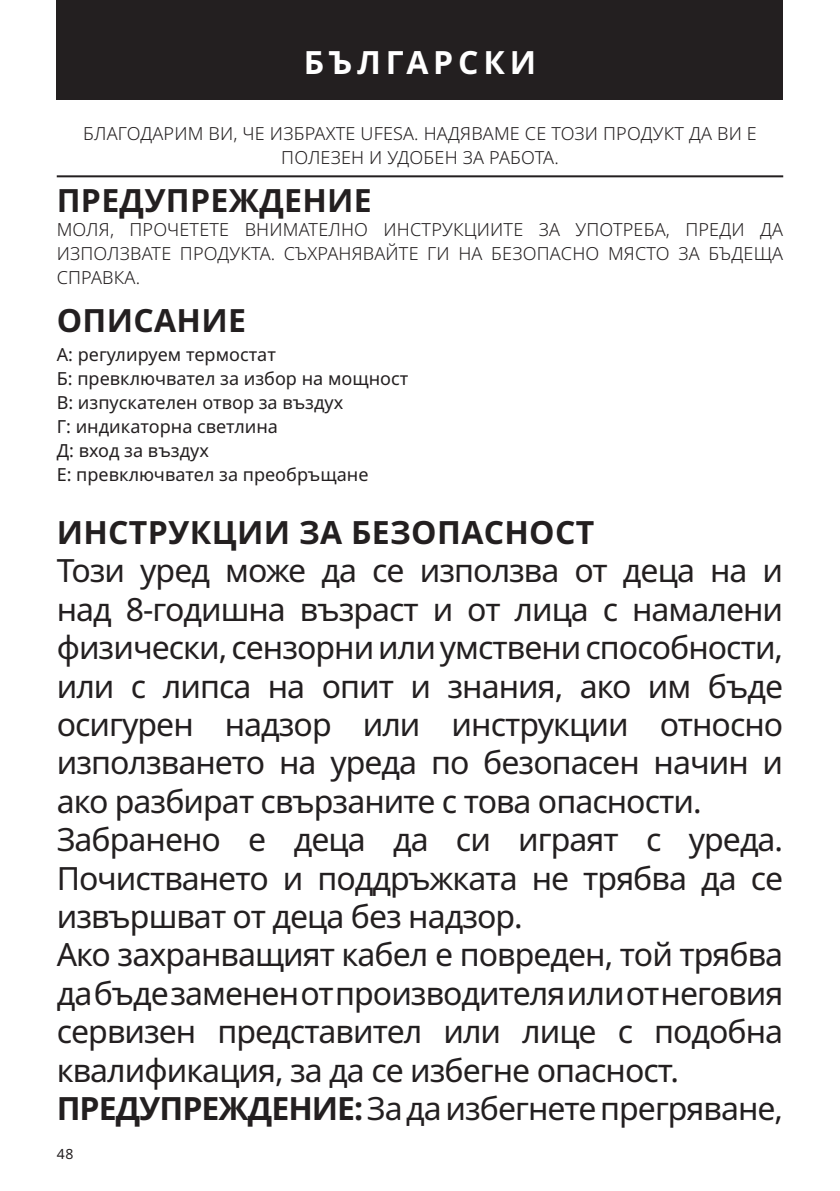
<style>
.page{position:relative;width:840px;height:1191px;background:#fff}
.page>*{position:absolute;margin:0;border:0;box-sizing:border-box;transform-origin:0 0}
.t1{font:32px/38.4px "Noto Sans";letter-spacing:-.03em;color:#231f20}
.t2{font:700 32px "Noto Sans";letter-spacing:.01em;color:#231f20}
.t3{font:700 32px "Noto Sans";letter-spacing:.15em;color:#fff}
.t4{font:300 18px/24px "Noto Sans";letter-spacing:.01em;color:#231f20;text-align:center}
.t5{font:18px/24px "Noto Sans";color:#231f20}
.t6{font:14px "Noto Sans";color:#231f20}
.s1{font-weight:700}
</style>
<div class="page">
<div style="left:57px;top:0;width:725px;height:99px;background:#231f20"></div>
<hr style="left:57px;top:175px;width:725px;height:2px;background:#231f20">
<p class="t3" style="left:304px;top:44px;width:234px">БЪЛГАРСКИ</p>
<p class="t4" style="left:83px;top:121px;width:674px">БЛАГОДАРИМ ВИ, ЧЕ ИЗБРАХТЕ UFESA. НАДЯВАМЕ СЕ ТОЗИ ПРОДУКТ ДА ВИ Е<br>ПОЛЕЗЕН И УДОБЕН ЗА РАБОТА.</p>
<p class="t2" style="left:57px;top:182px;width:316px">ПРЕДУПРЕЖДЕНИЕ</p>
<p class="t4" style="left:57px;top:217px;width:727px;text-align:justify">МОЛЯ, ПРОЧЕТЕТЕ ВНИМАТЕЛНО ИНСТРУКЦИИТЕ ЗА УПОТРЕБА, ПРЕДИ ДА ИЗПОЛЗВАТЕ ПРОДУКТА. СЪХРАНЯВАЙТЕ ГИ НА БЕЗОПАСНО МЯСТО ЗА БЪДЕЩА СПРАВКА.</p>
<p class="t2" style="left:57px;top:302px;width:191px">ОПИСАНИЕ</p>
<p class="t5" style="left:57px;top:343px;width:353px">А: регулируем термостат<br>Б: превключвател за избор на мощност<br>В: изпускателен отвор за въздух<br>Г: индикаторна светлина<br>Д: вход за въздух<br>Е: превключвател за преобръщане</p>
<p class="t2" style="left:57px;top:514px;width:539px">ИНСТРУКЦИИ ЗА БЕЗОПАСНОСТ</p>
<p class="t1" style="left:57px;top:552px;width:727px">Този уред може да се използва от деца на и над 8-годишна възраст и от лица с намалени физически, сензорни или умствени способности, или с липса на опит и знания, ако им бъде осигурен надзор или инструкции относно използването на уреда по безопасен начин и ако разбират свързаните с това опасности.<br>Забранено е деца да си играят с уреда.<br>Почистването и поддръжката не трябва да се извършват от деца без надзор.<br>Ако захранващият кабел е повреден, той трябва да бъде заменен от производителя или от неговия сервизен представител или лице с подобна квалификация, за да се избегне опасност.<br><span class="s1">ПРЕДУПРЕЖДЕНИЕ:</span> За да избегнете прегряване,</p>
<p class="t6" style="left:57px;top:1145px;width:18px">48</p>
</div>
